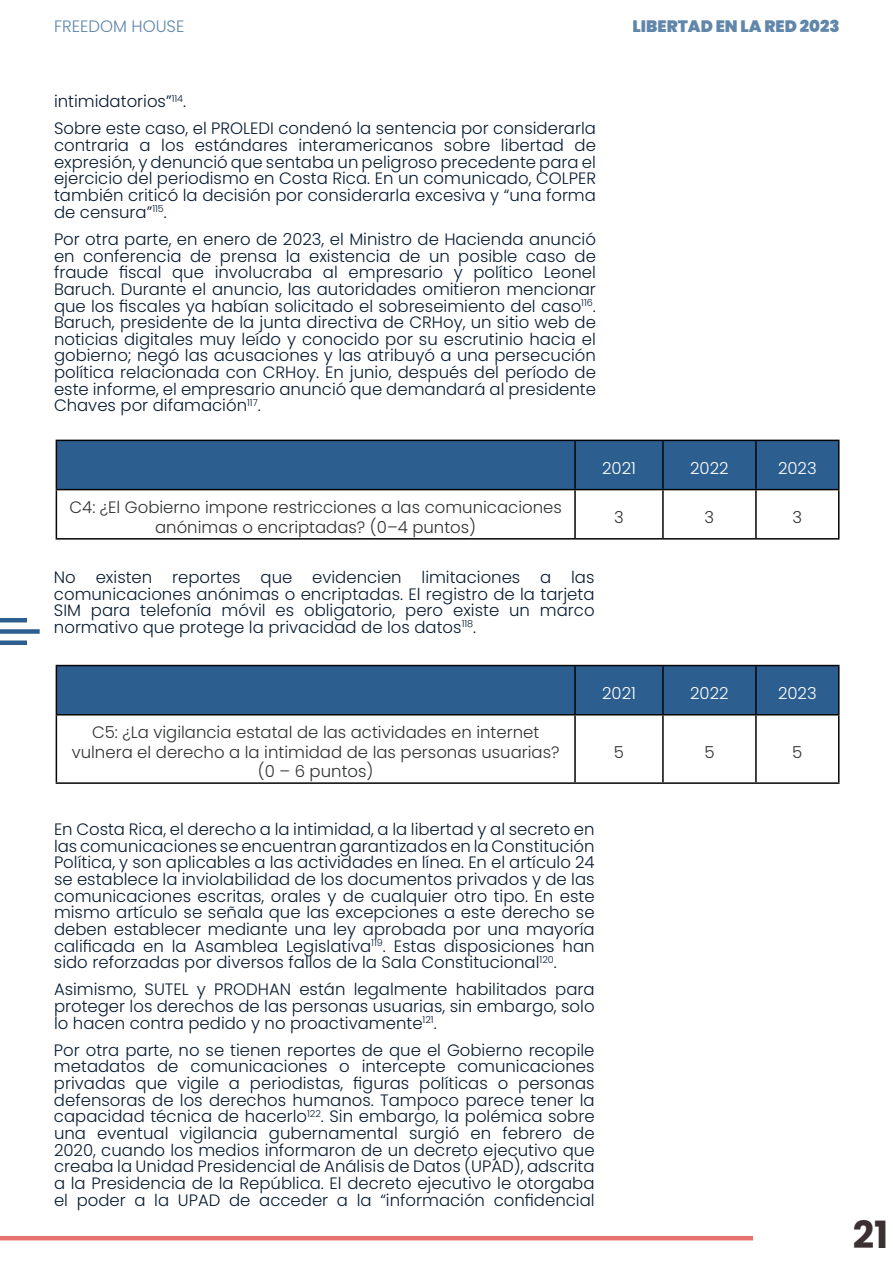
<style>
.page{position:relative;width:893px;height:1263px;background:#fff}
.page>*{position:absolute;margin:0;border:0;box-sizing:border-box;transform-origin:0 0}
.t1{font:700 37.5px "Poppins";color:#3b3133}
.t2{font:300 16.5px/16.6px "Poppins";color:#091c31;text-align:justify}
.t3{font:300 16.5px/19.5px "Poppins";color:#2f3231;text-align:center}
.t4{font:300 16.5px "Poppins";color:#fff}
.t5{font:900 16.5px "Poppins";color:#6086aa}
.t6{font:300 16.5px "Poppins";color:#6086aa}
</style>
<div class="page">
<hr style="left:0;top:1236px;width:753px;height:4px;background:#e7736e">
<div style="left:0;top:629px;width:40px;height:5px;background:#2c5f8f"></div>
<hr style="left:0;top:618px;width:27px;height:4px;background:#2c5f8f">
<div style="left:0;top:640px;width:27px;height:5px;background:#2c5f8f"></div>
<div style="left:57px;top:441px;width:781px;height:48px;background:#2c5f8f"></div>
<hr style="left:56px;top:440px;width:519px;height:1px;background:#040503">
<hr style="left:56px;top:441px;width:1px;height:48px;background:#040503">
<hr style="left:575px;top:440px;width:88px;height:1px;background:#040503">
<hr style="left:574px;top:441px;width:2px;height:48px;background:#040503">
<hr style="left:663px;top:440px;width:93px;height:1px;background:#040503">
<hr style="left:662px;top:441px;width:2px;height:48px;background:#040503">
<hr style="left:756px;top:440px;width:83px;height:1px;background:#040503">
<hr style="left:755px;top:441px;width:2px;height:48px;background:#040503">
<hr style="left:838px;top:441px;width:1px;height:48px;background:#040503">
<hr style="left:56px;top:489px;width:519px;height:1px;background:#040503">
<hr style="left:56px;top:490px;width:1px;height:48px;background:#040503">
<hr style="left:575px;top:489px;width:88px;height:1px;background:#040503">
<hr style="left:574px;top:490px;width:2px;height:48px;background:#040503">
<hr style="left:663px;top:489px;width:93px;height:1px;background:#040503">
<hr style="left:662px;top:490px;width:2px;height:48px;background:#040503">
<hr style="left:756px;top:489px;width:83px;height:1px;background:#040503">
<hr style="left:755px;top:490px;width:2px;height:48px;background:#040503">
<hr style="left:838px;top:490px;width:1px;height:48px;background:#040503">
<hr style="left:56px;top:538px;width:519px;height:2px;background:#040503">
<hr style="left:575px;top:538px;width:88px;height:2px;background:#040503">
<hr style="left:663px;top:538px;width:93px;height:2px;background:#040503">
<hr style="left:756px;top:538px;width:83px;height:2px;background:#040503">
<div style="left:57px;top:666px;width:781px;height:48px;background:#2c5f8f"></div>
<hr style="left:56px;top:665px;width:519px;height:1px;background:#040503">
<hr style="left:56px;top:666px;width:1px;height:48px;background:#040503">
<hr style="left:575px;top:665px;width:88px;height:1px;background:#040503">
<hr style="left:574px;top:666px;width:2px;height:48px;background:#040503">
<hr style="left:663px;top:665px;width:93px;height:1px;background:#040503">
<hr style="left:662px;top:666px;width:2px;height:48px;background:#040503">
<hr style="left:756px;top:665px;width:83px;height:1px;background:#040503">
<hr style="left:755px;top:666px;width:2px;height:48px;background:#040503">
<hr style="left:838px;top:666px;width:1px;height:48px;background:#040503">
<hr style="left:56px;top:714px;width:519px;height:1px;background:#040503">
<hr style="left:56px;top:715px;width:1px;height:67px;background:#040503">
<hr style="left:575px;top:714px;width:88px;height:1px;background:#040503">
<hr style="left:574px;top:715px;width:2px;height:67px;background:#040503">
<hr style="left:663px;top:714px;width:93px;height:1px;background:#040503">
<hr style="left:662px;top:715px;width:2px;height:67px;background:#040503">
<hr style="left:756px;top:714px;width:83px;height:1px;background:#040503">
<hr style="left:755px;top:715px;width:2px;height:67px;background:#040503">
<hr style="left:838px;top:715px;width:1px;height:67px;background:#040503">
<hr style="left:56px;top:782px;width:519px;height:2px;background:#040503">
<hr style="left:575px;top:782px;width:88px;height:2px;background:#040503">
<hr style="left:663px;top:782px;width:93px;height:2px;background:#040503">
<hr style="left:756px;top:782px;width:83px;height:2px;background:#040503">
<p class="t6" style="left:54px;top:17px;width:132px">FREEDOM HOUSE</p>
<p class="t5" style="left:633px;top:17px;width:208px">LIBERTAD EN LA RED 2023</p>
<p class="t2" style="left:54px;top:88px;width:543px;line-height:27.2px">intimidatorios”<sup>114</sup>.<br>Sobre este caso, el PROLEDI condenó la sentencia por considerarla</p>
<p class="t2" style="left:54px;top:137px;width:543px">contraria a los estándares interamericanos sobre libertad de expresión, y denunció que sentaba un peligroso precedente para el ejercicio del periodismo en Costa Rica. En un comunicado, COLPER también criticó la decisión por considerarla excesiva y “una forma de censura”<sup>115</sup>.</p>
<p class="t2" style="left:54px;top:231px;width:543px">Por otra parte, en enero de 2023, el Ministro de Hacienda anunció en conferencia de prensa la existencia de un posible caso de fraude fiscal que involucraba al empresario y político Leonel Baruch. Durante el anuncio, las autoridades omitieron mencionar que los fiscales ya habían solicitado el sobreseimiento del caso<sup>116</sup>.<br>Baruch, presidente de la junta directiva de CRHoy, un sitio web de noticias digitales muy leído y conocido por su escrutinio hacia el gobierno; negó las acusaciones y las atribuyó a una persecución política relacionada con CRHoy. En junio, después del período de este informe, el empresario anunció que demandará al presidente Chaves por difamación<sup>117</sup>.</p>
<p class="t4" style="left:602px;top:458px;width:35px">2021</p>
<p class="t4" style="left:690px;top:458px;width:40px">2022</p>
<p class="t4" style="left:778px;top:458px;width:40px">2023</p>
<p class="t3" style="left:70px;top:498px;width:494px">C4: ¿El Gobierno impone restricciones a las comunicaciones anónimas o encriptadas? (0–4 puntos)</p>
<p class="t3" style="left:614px;top:507px;width:11px">3</p>
<p class="t3" style="left:705px;top:507px;width:11px">3</p>
<p class="t3" style="left:792px;top:507px;width:11px">3</p>
<p class="t2" style="left:54px;top:569px;width:542px">No existen reportes que evidencien limitaciones a las comunicaciones anónimas o encriptadas. El registro de la tarjeta SIM para telefonía móvil es obligatorio, pero existe un marco normativo que protege la privacidad de los datos<sup>118</sup>.</p>
<p class="t3" style="left:72px;top:723px;width:489px">C5: ¿La vigilancia estatal de las actividades en internet vulnera el derecho a la intimidad de las personas usuarias? (0 – 6 puntos)</p>
<p class="t4" style="left:602px;top:683px;width:35px">2021</p>
<p class="t4" style="left:690px;top:683px;width:40px">2022</p>
<p class="t4" style="left:778px;top:683px;width:40px">2023</p>
<p class="t3" style="left:614px;top:742px;width:12px">5</p>
<p class="t3" style="left:704px;top:742px;width:12px">5</p>
<p class="t3" style="left:792px;top:742px;width:12px">5</p>
<p class="t2" style="left:54px;top:821px;width:542px">En Costa Rica, el derecho a la intimidad, a la libertad y al secreto en las comunicaciones se encuentran garantizados en la Constitución Política, y son aplicables a las actividades en línea. En el artículo 24 se establece la inviolabilidad de los documentos privados y de las comunicaciones escritas, orales y de cualquier otro tipo. En este mismo artículo se señala que las excepciones a este derecho se deben establecer mediante una ley aprobada por una mayoría calificada en la Asamblea Legislativa<sup>119</sup>. Estas disposiciones han sido reforzadas por diversos fallos de la Sala Constitucional<sup>120</sup>.</p>
<p class="t2" style="left:54px;top:981px;width:542px">Asimismo, SUTEL y PRODHAN están legalmente habilitados para proteger los derechos de las personas usuarias, sin embargo, solo lo hacen contra pedido y no proactivamente<sup>121</sup>.</p>
<p class="t2" style="left:54px;top:1042px;width:542px">Por otra parte, no se tienen reportes de que el Gobierno recopile metadatos de comunicaciones o intercepte comunicaciones privadas que vigile a periodistas, figuras políticas o personas defensoras de los derechos humanos. Tampoco parece tener la capacidad técnica de hacerlo<sup>122</sup>. Sin embargo, la polémica sobre una eventual vigilancia gubernamental surgió en febrero de 2020, cuando los medios informaron de un decreto ejecutivo que creaba la Unidad Presidencial de Análisis de Datos (UPAD), adscrita a la Presidencia de la República. El decreto ejecutivo le otorgaba el poder a la UPAD de acceder a la “información confidencial</p>
<h1 class="t1" style="left:853px;top:1213px;width:37px">21</h1>
</div>
